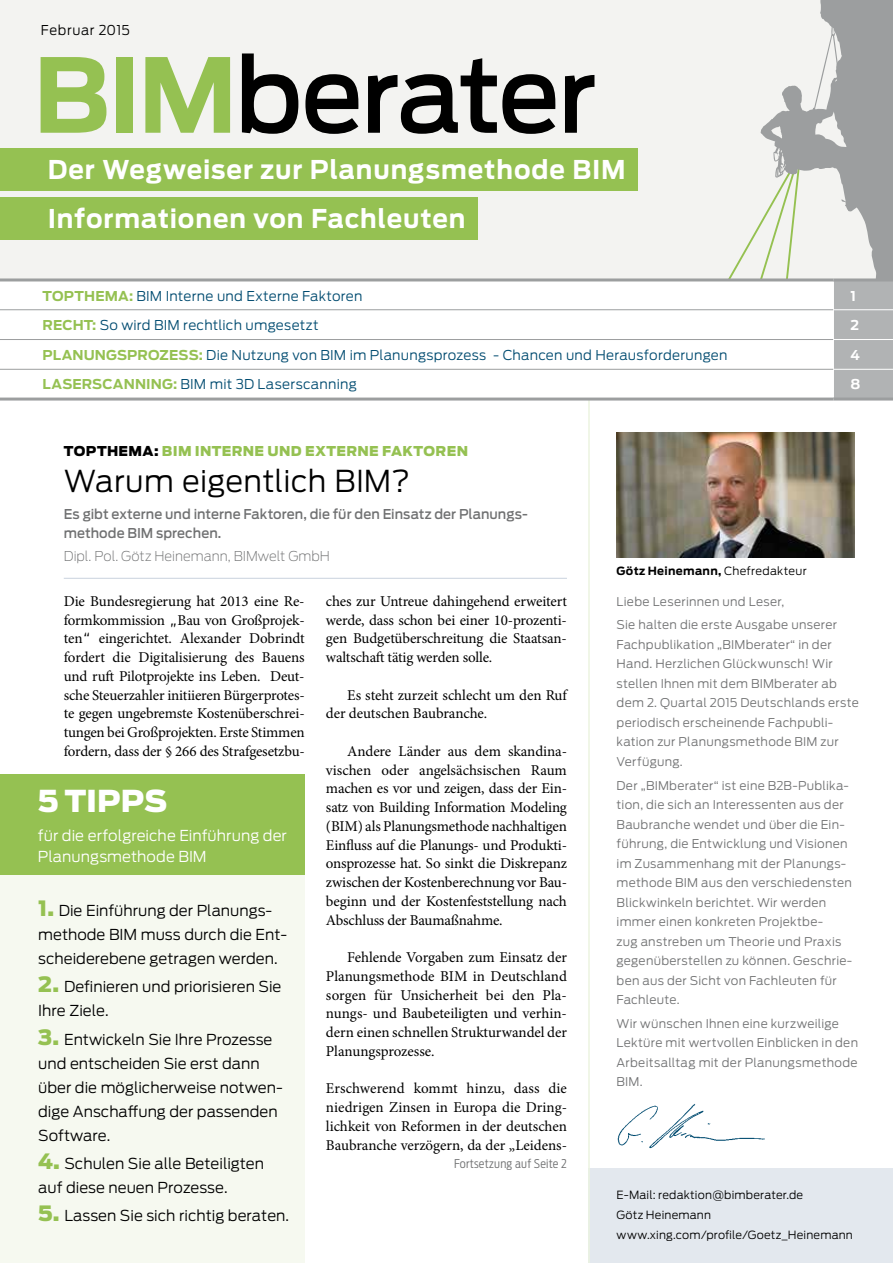
<style>
.page{position:relative;width:893px;height:1263px;background:#fff}
.page>*{position:absolute;margin:0;border:0;box-sizing:border-box;transform-origin:0 0}
.t1{font:500 102.15px "Antenna";letter-spacing:-.025em;color:#000}
.t2{font:300 30px "Antenna";letter-spacing:.005em;color:#000}
.t3{font:900 30px "Antenna";color:#fff}
.t4{font:700 25.65px/48.8px "Antenna";letter-spacing:.03em;color:#fff}
.t5{font:15px/18.8px "Minion Pro";letter-spacing:-.01em;color:#000;text-align:justify}
.t6{font:300 15px/24px "Antenna";color:#000}
.t7{font:300 15px/21px "Antenna";letter-spacing:.005em;color:#fff}
.t8{font:300 13.5px "Antenna";letter-spacing:.02em;color:#004b70}
.t9{font:500 13.5px/18.8px "Antenna";letter-spacing:.005em;color:#707172}
.t10{font:900 13.5px "Antenna";letter-spacing:.025em;color:#95c152}
.t11{font:200 13.5px "Antenna";color:#707172}
.t12{font:300 13.5px "Antenna";letter-spacing:.045em;color:#000}
.t13{font:700 13.5px "Antenna";color:#fff}
.t14{font:300 12px/19.5px "Antenna";letter-spacing:.025em;color:#707172}
.t15{font:300 12px "Antenna Cond";letter-spacing:.02em;color:#707172}
.t16{font:300 11.25px/20px "Antenna";letter-spacing:.015em;color:#000}
.t17{font:700 11.25px "Antenna";letter-spacing:.025em;color:#000}
.s1{font-weight:700;color:#95c152}
.s2{color:#000}
.s3{font-family:"Syntax"}
.s4{font-weight:900;font-size:21px;color:#95c152}
.s5{font-weight:300}
</style>
<div class="page">
<div style="left:589px;top:1168px;width:304px;height:95px;background:#e3e8ee"></div>
<hr style="left:64px;top:578px;width:503px;height:1px;background:#c9d2de">
<div style="left:0;top:0;width:893px;height:280px;background:#f3f3f1"></div>
<hr style="left:588px;top:400px;width:2px;height:863px;background:#ecf4e0">
<div style="left:0;top:843px;width:305px;height:420px;background:#f6f9f0"></div>
<svg style="left:0;top:281px;width:721px;height:117px"></svg>
<svg style="left:721px;top:0;width:172px;height:398px"></svg>
<hr style="left:0;top:278px;width:833px;height:3px;background:#9c9e9f">
<hr style="left:833px;top:278px;width:60px;height:3px;background:#9c9e9f">
<hr style="left:0;top:398px;width:833px;height:3px;background:#9c9e9f">
<hr style="left:833px;top:398px;width:60px;height:3px;background:#9c9e9f">
<hr style="left:0;top:309px;width:833px;height:1px;background:#9c9e9f">
<hr style="left:0;top:339px;width:833px;height:1px;background:#9c9e9f">
<hr style="left:0;top:369px;width:833px;height:1px;background:#9c9e9f">
<img style="left:617px;top:1103px;width:148px;height:46px">
<div style="left:0;top:775px;width:305px;height:100px;background:#95c152"></div>
<img style="left:617px;top:433px;width:238px;height:124px">
<div style="left:0;top:148px;width:638px;height:42px;background:#95c152"></div>
<div style="left:0;top:197px;width:478px;height:42px;background:#95c152"></div>
<p class="t12" style="left:41px;top:22px;width:90px">Februar 2015</p>
<h1 class="t1" style="left:33px;top:35px;width:565px"><span class="s1">BIM</span>berater</h1>
<h3 class="t4" style="left:48px;top:146px;width:579px">Der Wegweiser zur Planungsmethode BIM<br>Informationen von Fachleuten</h3>
<p class="t8" style="left:43px;top:288px;width:321px"><span class="s1">Topthema:</span> BIM Interne und Externe Faktoren</p>
<p class="t13" style="left:850px;top:288px;width:7px">1</p>
<p class="t8" style="left:42px;top:317px;width:278px"><span class="s1">Recht:</span> So wird BIM rechtlich umgesetzt</p>
<p class="t13" style="left:850px;top:317px;width:10px">2</p>
<p class="t8" style="left:42px;top:347px;width:686px"><span class="s1">Planungsprozess:</span> Die Nutzung von BIM im Planungsprozess - Chancen und Herausforderungen</p>
<p class="t13" style="left:850px;top:347px;width:11px">4</p>
<p class="t8" style="left:42px;top:376px;width:316px"><span class="s1">Laserscanni ng:</span> BIM mit 3D Laserscanning</p>
<p class="t13" style="left:850px;top:376px;width:11px">8</p>
<p class="t10" style="left:64px;top:443px;width:406px"><span class="s2">TOPTHEMA:</span> BIM INTERNE UND EXTERNE FAKTOREN</p>
<h2 class="t2" style="left:64px;top:463px;width:348px">Warum eigentlich BIM?</h2>
<p class="t9" style="left:64px;top:505px;width:466px">Es gibt externe und interne Faktoren, die für den Einsatz der Planungs&shy;methode BIM sprechen.</p>
<p class="t11" style="left:64px;top:548px;width:268px">Dipl. Pol. Götz Heinemann, BIMwelt GmbH</p>
<p class="t5" style="left:64px;top:592px;width:243px">Die Bundesregierung hat 2013 eine Re&shy;formkommission <span class="s3">„</span>Bau von Großprojek&shy;ten<span class="s3">“</span> eingerichtet. Alexander Dobrindt fordert die Digitalisierung des Bauens und ruft Pilotprojekte ins Leben. Deut&shy;sche Steuerzahler initiieren Bürgerprotes&shy;te gegen ungebremste Kostenüberschrei&shy;tungen bei Großprojekten. Erste Stimmen fordern, dass der § 266 des Strafgesetzbu-</p>
<p class="t5" style="left:326px;top:592px;width:242px">ches zur Untreue dahingehend erweitert werde, dass schon bei einer 10-prozenti&shy;gen Budgetüberschreitung die Staatsan&shy;waltschaft tätig werden solle.</p>
<p class="t5" style="left:326px;top:685px;width:242px;text-indent:21px">Es steht zurzeit schlecht um den Ruf der deutschen Baubranche.</p>
<p class="t5" style="left:326px;top:742px;width:243px;text-indent:21px">Andere Länder aus dem skandina&shy;vischen oder angelsächsischen Raum machen es vor und zeigen, dass der Ein&shy;satz von Building Information Modeling (BIM) als Planungsmethode nachhaltigen Einfluss auf die Planungs- und Produkti&shy;onsprozesse hat. So sinkt die Diskrepanz zwischen der Kostenberechnung vor Bau&shy;beginn und der Kostenfeststellung nach Abschluss der Baumaßnahme.</p>
<p class="t5" style="left:326px;top:948px;width:243px;text-indent:21px">Fehlende Vorgaben zum Einsatz der Planungsmethode BIM in Deutschland sorgen für Unsicherheit bei den Pla&shy;nungs- und Baubeteiligten und verhin&shy;dern einen schnellen Strukturwandel der Planungsprozesse.</p>
<p class="t5" style="left:326px;top:1079px;width:243px">Erschwerend kommt hinzu, dass die niedrigen Zinsen in Europa die Dring&shy;lichkeit von Reformen in der deutschen Baubranche verzögern, da der „Leidens-</p>
<h2 class="t3" style="left:38px;top:783px;width:131px">5 TIPPS</h2>
<p class="t7" style="left:38px;top:825px;width:251px">für die erfolgreiche Einführung der<br>Planungsmethode BIM</p>
<p class="t6" style="left:38px;top:899px;width:251px"><span class="s4">1.</span> Die Einführung der Planungs&shy;methode BIM muss durch die Ent&shy;scheiderebene getragen werden.</p>
<p class="t6" style="left:38px;top:975px;width:245px"><span class="s4">2.</span> Definieren und priorisieren Sie<br>Ihre Ziele.</p>
<p class="t6" style="left:38px;top:1027px;width:246px"><span class="s4">3.</span> Entwickeln Sie Ihre Prozesse und entscheiden Sie erst dann über die möglicherweise notwen&shy;dige Anschaffung der passenden<br>Software.</p>
<p class="t6" style="left:38px;top:1151px;width:227px"><span class="s4">4.</span> Schulen Sie alle Beteiligten auf diese neuen Prozesse.</p>
<p class="t6" style="left:38px;top:1204px;width:252px"><span class="s4">5.</span> Lassen Sie sich richtig beraten.</p>
<p class="t15" style="left:454px;top:1157px;width:114px">Fortsetzung auf Seite 2</p>
<p class="t17" style="left:617px;top:564px;width:192px">Götz Heinemann, <span class="s5">Chefredakteur</span></p>
<p class="t14" style="left:617px;top:589px;width:222px;line-height:23.7px">Liebe Leserinnen und Leser,<br>Sie halten die erste Ausgabe unserer</p>
<p class="t14" style="left:617px;top:635px;width:244px">Fachpublikation „BIMberater“ in der Hand. Herzlichen Glückwunsch! Wir stellen Ihnen mit dem BIMberater ab dem 2. Quartal 2015 Deutschlands erste periodisch erscheinende Fachpubli&shy;kation zur Planungsmethode BIM zur Verfügung.</p>
<p class="t14" style="left:617px;top:775px;width:237px">Der „BIMberater“ ist eine B2B-Publika&shy;tion, die sich an Interessenten aus der Baubranche wendet und über die Ein&shy;führung, die Entwicklung und Visionen im Zusammenhang mit der Planungs&shy;methode BIM aus den verschiedensten Blickwinkeln berichtet. Wir werden immer einen konkreten Projektbe-<br>zug anstreben um Theorie und Praxis gegenüberstellen zu können. Geschrie&shy;ben aus der Sicht von Fachleuten für Fachleute.</p>
<p class="t14" style="left:617px;top:1014px;width:243px">Wir wünschen Ihnen eine kurzweilige<br>Lektüre mit wertvollen Einblicken in den<br>Arbeitsalltag mit der Planungsmethode<br>BIM.</p>
<p class="t16" style="left:617px;top:1185px;width:238px">E-Mail: redaktion@bimberater.de<br>Götz Heinemann www.xing.com/profile/Goetz_Heinemann</p>
</div>
